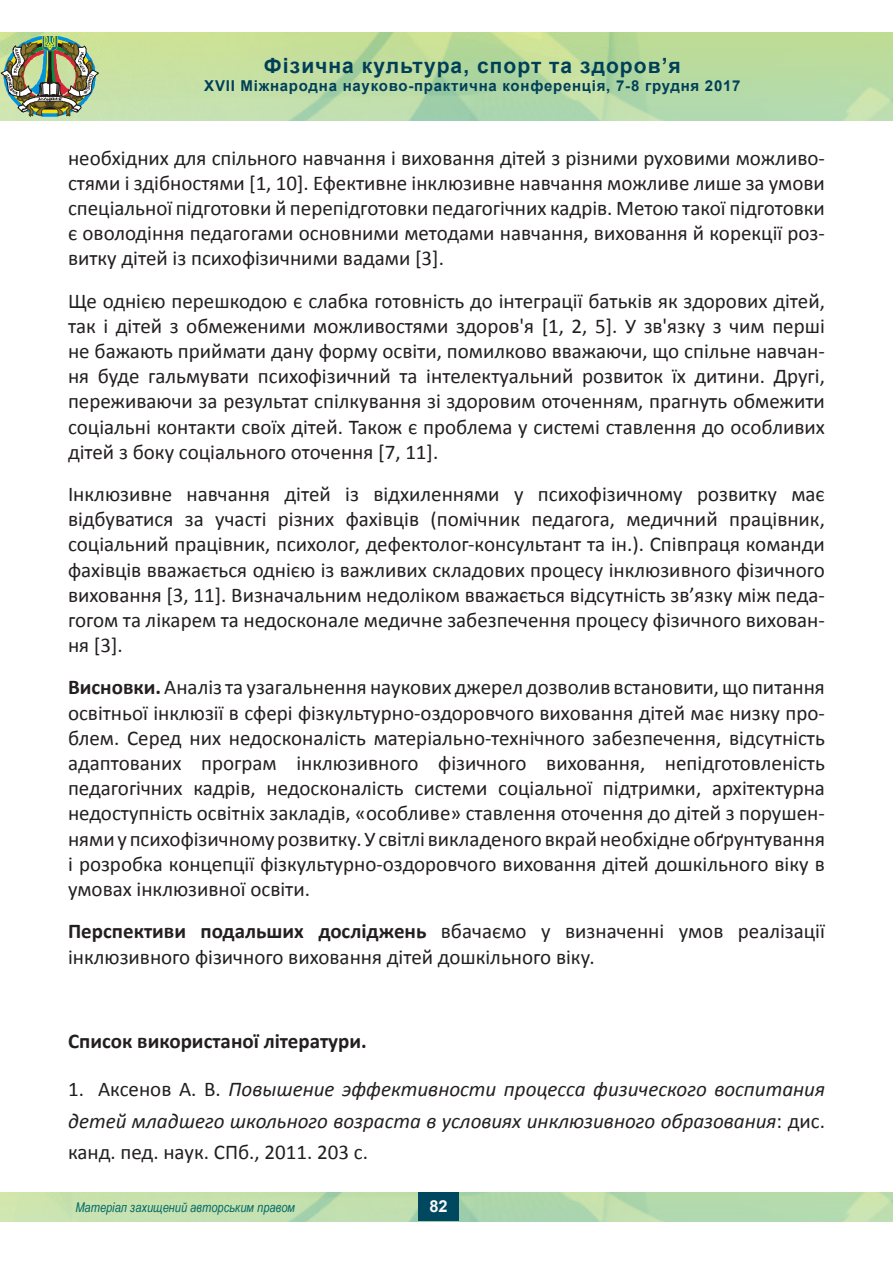
<style>
.page{position:relative;width:893px;height:1263px;background:#fff}
.page>*{position:absolute;margin:0;border:0;box-sizing:border-box;transform-origin:0 0}
.Обычный{font:21px/25.2px "Calibri";color:#231f20;text-align:justify}
.Абзац_списка{font:italic 21px/31.5px "Calibri";color:#231f20;text-align:justify}
.t1{font:700 21px "Arial";letter-spacing:.05em;color:#003f58}
.Обычный-2{font:700 21px "Calibri";color:#231f20}
.t2{font:700 16.5px "Arial";color:#f7f7f8}
.t3{font:700 15px "Arial";letter-spacing:.05em;color:#003f58}
.t4{font:italic 13.5px "Arial Narrow";color:#006967}
.s1{font-weight:700}
.s2{font-style:normal}
</style>
<div class="page">
<img style="left:1px;top:36px;width:98px;height:81px">
<img style="left:0;top:1193px;width:892px;height:29px">
<div style="left:418px;top:1192px;width:41px;height:28px;background:#004860"></div>
<p class="t1" style="left:264px;top:51px;width:418px">Фізична культура, спорт та здоров’я</p>
<p class="t3" style="left:204px;top:75px;width:538px">XVII Міжнародна науково-практична конференція, 7-8 грудня 2017</p>
<p class="Обычный" style="left:68px;top:145px;width:758px">необхідних для спільного навчання і виховання дітей з різними руховими можливо&shy;стями і здібностями [1, 10]. Ефективне інклюзивне навчання можливе лише за умови спеціальної підготовки й перепідготовки педагогічних кадрів. Метою такої підготовки є оволодіння педагогами основними методами навчання, виховання й корекції роз&shy;витку дітей із психофізичними вадами [3].</p>
<p class="Обычный" style="left:68px;top:288px;width:758px">Ще однією перешкодою є слабка готовність до інтеграції батьків як здорових дітей, так і дітей з обмеженими можливостями здоров'я [1, 2, 5]. У зв'язку з чим перші не бажають приймати дану форму освіти, помилково вважаючи, що спільне навчан&shy;ня буде гальмувати психофізичний та інтелектуальний розвиток їх дитини. Другі, переживаючи за результат спілкування зі здоровим оточенням, прагнуть обмежити соціальні контакти своїх дітей. Також є проблема у системі ставлення до особливих дітей з боку соціального оточення [7, 11].</p>
<p class="Обычный" style="left:68px;top:481px;width:758px">Інклюзивне навчання дітей із відхиленнями у психофізичному розвитку має відбуватися за участі різних фахівців (помічник педагога, медичний працівник, соціальний працівник, психолог, дефектолог-консультант та ін.). Співпраця команди фахівців вважається однією із важливих складових процесу інклюзивного фізичного виховання [3, 11]. Визначальним недоліком вважається відсутність зв’язку між педа&shy;гогом та лікарем та недосконале медичне забезпечення процесу фізичного вихован&shy;ня [3].</p>
<p class="Обычный" style="left:68px;top:675px;width:758px"><span class="s1">Висновки.</span> Аналіз та узагальнення наукових джерел дозволив встановити, що питання освітньої інклюзії в сфері фізкультурно-оздоровчого виховання дітей має низку про&shy;блем. Серед них недосконалість матеріально-технічного забезпечення, відсутність адаптованих програм інклюзивного фізичного виховання, непідготовленість педагогічних кадрів, недосконалість системи соціальної підтримки, архітектурна недоступність освітніх закладів, «особливе» ставлення оточення до дітей з порушен&shy;нями у психофізичному розвитку. У світлі викладеного вкрай необхідне обґрунтування і розробка концепції фізкультурно-оздоровчого виховання дітей дошкільного віку в умовах інклюзивної освіти.</p>
<p class="Обычный" style="left:68px;top:919px;width:758px"><span class="s1">Перспективи подальших досліджень</span> вбачаємо у визначенні умов реалізації інклюзивного фізичного виховання дітей дошкільного віку.</p>
<p class="Обычный-2" style="left:68px;top:1027px;width:300px">Список використаної літератури.</p>
<p class="Абзац_списка" style="left:68px;top:1073px;width:758px"><span class="s2">1. Аксенов А. В.</span> Повышение эффективности процесса физического воспитания детей младшего школьного возраста в условиях инклюзивного образования<span class="s2">: дис. канд. пед. наук. СПб., 2011. 203 с.</span></p>
<p class="t4" style="left:75px;top:1198px;width:221px">Матеріал захищений авторським правом</p>
<p class="t2" style="left:429px;top:1195px;width:20px">82</p>
</div>
